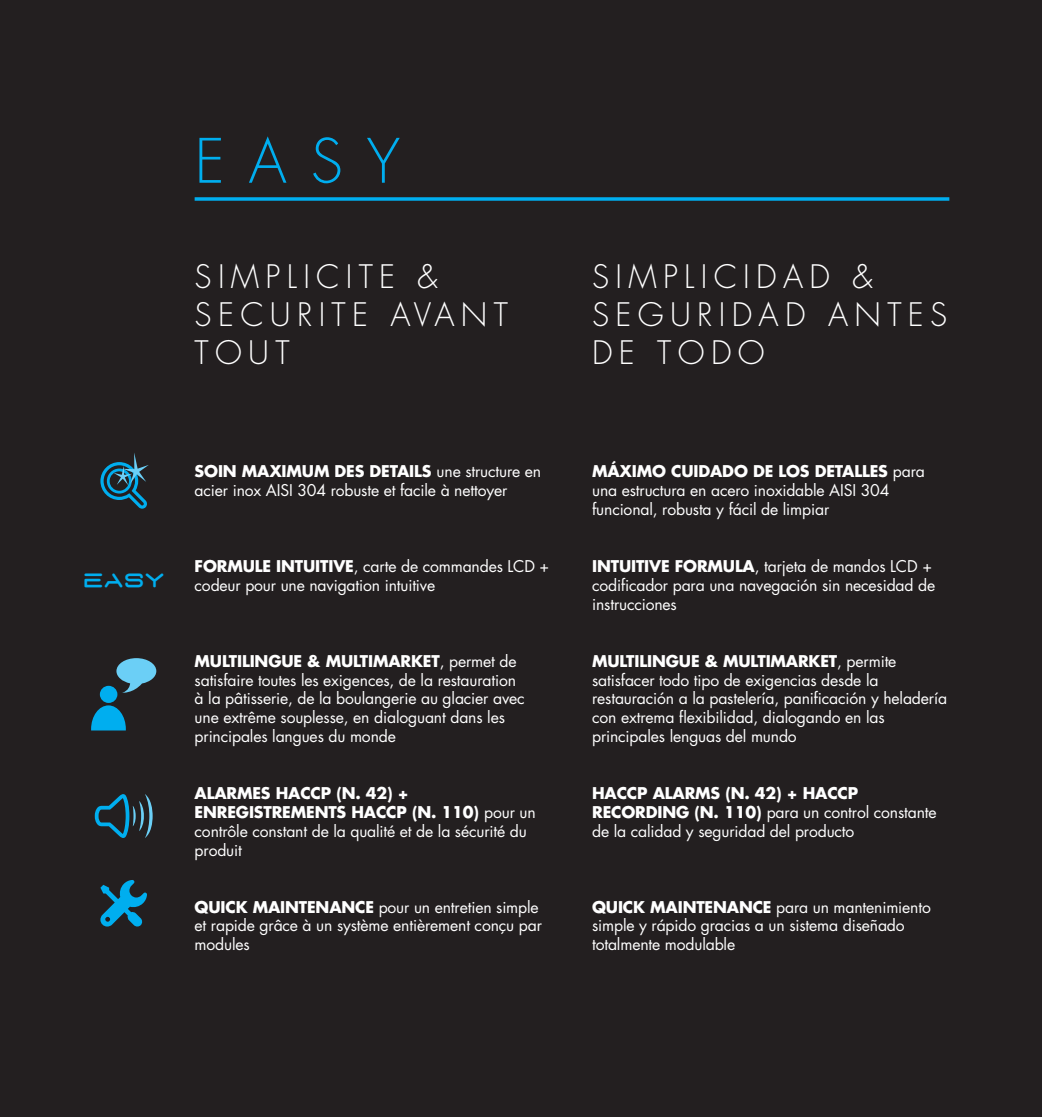
<style>
.page{position:relative;width:1042px;height:1117px;background:#fff}
.page>*{position:absolute;margin:0;border:0;box-sizing:border-box;transform-origin:0 0}
.t1{font:300 59.5px "Futura Std";color:#00aeef}
.t2{font:300 31.5px/37.8px "Futura Std";letter-spacing:.2em;color:#fff}
.t3{font:19.25px "D3 Euronism Bold";color:#00aeef}
.t4{font:15.75px/18.9px "Futura Std";letter-spacing:-.01em;color:#fff}
.s1{font-weight:700}
</style>
<div class="page">
<div style="left:0;top:0;width:1042px;height:1116px;background:#231f20"></div>
<svg style="left:195px;top:197px;width:754px;height:4px"></svg>
<svg style="left:100px;top:880px;width:47px;height:46px"></svg>
<svg style="left:95px;top:794px;width:58px;height:44px"></svg>
<svg style="left:91px;top:658px;width:65px;height:72px"></svg>
<svg style="left:100px;top:453px;width:49px;height:55px"></svg>
<p class="t1" style="left:195px;top:125px;width:207px">EASY</p>
<p class="t2" style="left:195px;top:259px;width:315px">SIMPLICITE &amp;<br>SECURITE AVANT<br>TOUT</p>
<p class="t3" style="left:84px;top:572px;width:80px">EASY</p>
<p class="t4" style="left:195px;top:462px;width:348px"><span class="s1">SOIN MAXIMUM DES DETAILS</span> une structure en acier inox AISI 304 robuste et facile à nettoyer</p>
<p class="t4" style="left:195px;top:557px;width:356px"><span class="s1">FORMULE INTUITIVE</span>, carte de commandes LCD + codeur pour une navigation intuitive</p>
<p class="t4" style="left:195px;top:651px;width:331px"><span class="s1">MULTILINGUE &amp; MULTIMARKET</span>, permet de satisfaire toutes les exigences, de la restauration à la pâtisserie, de la boulangerie au glacier avec une extrême souplesse, en dialoguant dans les principales langues du monde</p>
<p class="t4" style="left:195px;top:783px;width:343px"><span class="s1">ALARMES HACCP (N. 42) +<br>ENREGISTREMENTS HACCP (N. 110)</span> pour un contrôle constant de la qualité et de la sécurité du produit</p>
<p class="t4" style="left:195px;top:897px;width:349px"><span class="s1">QUICK MAINTENANCE</span> pour un entretien simple et rapide grâce à un système entièrement conçu par modules</p>
<p class="t2" style="left:592px;top:259px;width:357px">SIMPLICIDAD &amp;<br>SEGURIDAD ANTES<br>DE TODO</p>
<p class="t4" style="left:592px;top:462px;width:334px"><span class="s1">MÁXIMO CUIDADO DE LOS DETALLES</span> para una estructura en acero inoxidable AISI 304 funcional, robusta y fácil de limpiar</p>
<p class="t4" style="left:592px;top:557px;width:345px"><span class="s1">INTUITIVE FORMULA</span>, tarjeta de mandos LCD + codificador para una navegación sin necesidad de instrucciones</p>
<p class="t4" style="left:592px;top:651px;width:356px"><span class="s1">MULTILINGUE &amp; MULTIMARKET</span>, permite satisfacer todo tipo de exigencias desde la restauración a la pastelería, panificación y heladería con extrema flexibilidad, dialogando en las principales lenguas del mundo</p>
<p class="t4" style="left:592px;top:783px;width:346px"><span class="s1">HACCP ALARMS (N. 42) + HACCP<br>RECORDING (N. 110)</span> para un control constante de la calidad y seguridad del producto</p>
<p class="t4" style="left:592px;top:897px;width:340px"><span class="s1">QUICK MAINTENANCE</span> para un mantenimiento simple y rápido gracias a un sistema diseñado totalmente modulable</p>
</div>
